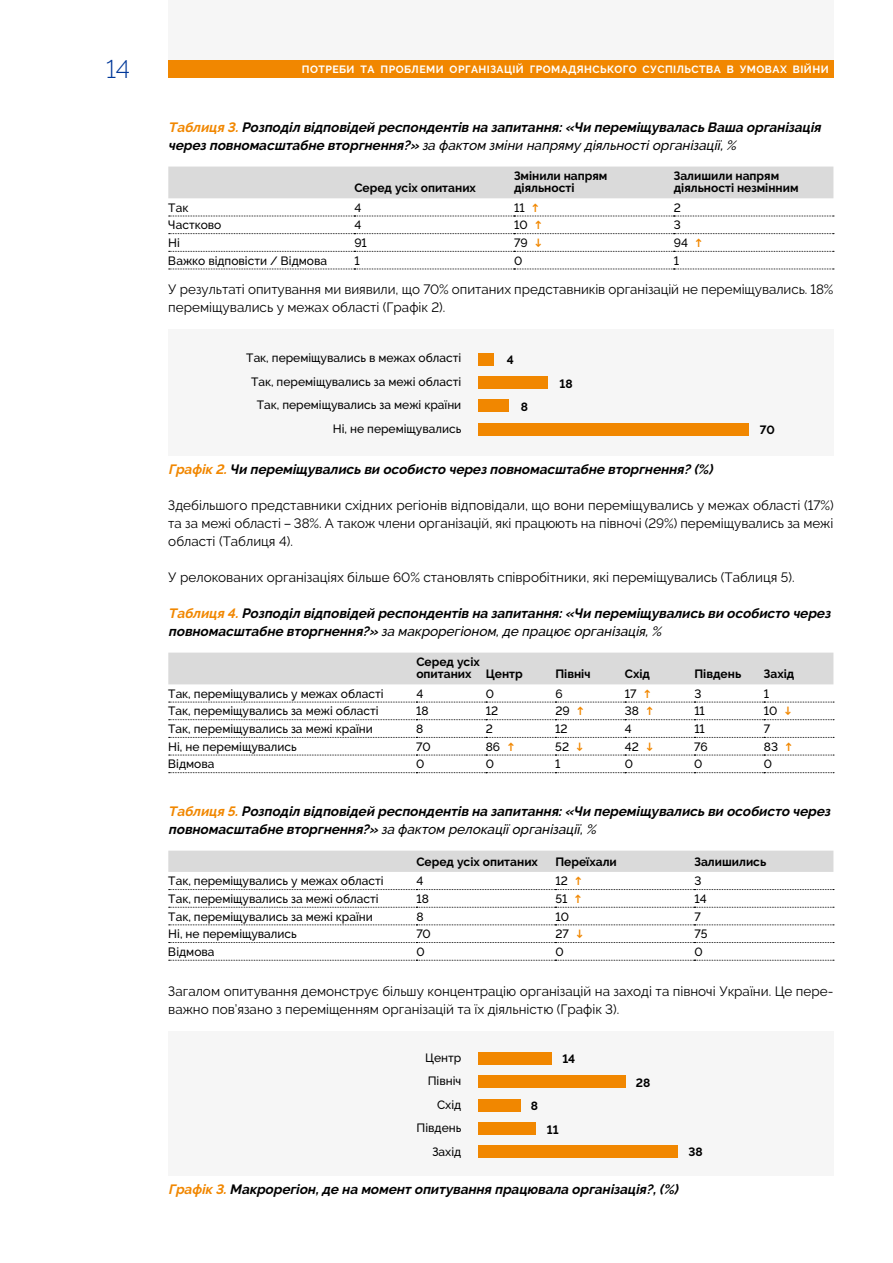
<style>
.page{position:relative;width:893px;height:1263px;background:#fff}
.page>*{position:absolute;margin:0;border:0;box-sizing:border-box;transform-origin:0 0}
.t1{font:300 25.2px "Raleway";color:#003899}
.t2{font:italic 700 13.5px/18px "Raleway";color:#000}
.t3{font:13.5px/18px "Raleway";color:#000}
.t4{font:500 12px/23.5px "Raleway";color:#000;text-align:right}
.t5{font:700 12px/12px "Raleway";color:#000}
.t6{font:700 10.5px "Raleway";letter-spacing:.045em;color:#fff}
.s1{color:#f18700}
.s2{font-weight:500}
.s3{font-family:"IBM Plex Mono";font-weight:600;color:#f18700}
</style>
<div class="page">
<div style="left:168px;top:60px;width:665px;height:18px;background:#f18700"></div>
<div style="left:168px;top:0;width:665px;height:60px;background:#f6f6f6"></div>
<div style="left:168px;top:167px;width:665px;height:31px;background:#dadada"></div>
<svg style="left:169px;top:233px;width:665px;height:1px"></svg>
<svg style="left:169px;top:251px;width:665px;height:1px"></svg>
<svg style="left:169px;top:269px;width:665px;height:1px"></svg>
<svg style="left:169px;top:216px;width:665px;height:1px"></svg>
<div style="left:168px;top:653px;width:665px;height:31px;background:#dadada"></div>
<svg style="left:169px;top:719px;width:665px;height:1px"></svg>
<svg style="left:169px;top:737px;width:665px;height:1px"></svg>
<svg style="left:169px;top:755px;width:665px;height:1px"></svg>
<svg style="left:169px;top:772px;width:665px;height:1px"></svg>
<svg style="left:169px;top:702px;width:665px;height:1px"></svg>
<div style="left:168px;top:851px;width:665px;height:21px;background:#dadada"></div>
<svg style="left:169px;top:889px;width:665px;height:1px"></svg>
<svg style="left:169px;top:907px;width:665px;height:1px"></svg>
<svg style="left:169px;top:924px;width:665px;height:1px"></svg>
<svg style="left:169px;top:942px;width:665px;height:1px"></svg>
<svg style="left:169px;top:960px;width:665px;height:1px"></svg>
<div style="left:168px;top:330px;width:665px;height:126px;background:#f6f6f6"></div>
<div style="left:478px;top:353px;width:16px;height:12px;background:#f18700"></div>
<div style="left:478px;top:376px;width:70px;height:13px;background:#f18700"></div>
<div style="left:478px;top:399px;width:31px;height:13px;background:#f18700"></div>
<div style="left:478px;top:423px;width:270px;height:13px;background:#f18700"></div>
<div style="left:168px;top:1032px;width:665px;height:144px;background:#f6f6f6"></div>
<div style="left:478px;top:1052px;width:74px;height:12px;background:#f18700"></div>
<div style="left:478px;top:1075px;width:148px;height:13px;background:#f18700"></div>
<div style="left:478px;top:1099px;width:42px;height:12px;background:#f18700"></div>
<div style="left:478px;top:1122px;width:58px;height:13px;background:#f18700"></div>
<div style="left:478px;top:1146px;width:200px;height:12px;background:#f18700"></div>
<h1 class="t1" style="left:106px;top:54px;width:25px">14</h1>
<p class="t6" style="left:302px;top:63px;width:528px">ПОТРЕБИ ТА ПРОБЛЕМИ ОРГАНІЗАЦІЙ ГРОМАДЯНСЬКОГО СУСПІЛЬСТВА В УМОВАХ ВІЙНИ</p>
<p class="t2" style="left:168px;top:118px;width:657px"><span class="s1">Таблиця 3.</span>Розподіл відповідей респондентів на запитання:«Чи переміщувалась Ваша організація черезповномасштабне вторгнення?» <span class="s2">за фактом зміни напряму діяльностіорганізації,%</span></p>
<p class="t5" style="left:354px;top:182px;width:123px">Серед усіх опитаних</p>
<p class="t5" style="left:514px;top:170px;width:95px">Змінили напрям діяльності</p>
<p class="t5" style="left:674px;top:170px;width:126px">Залишили напрям діяльності незмінним</p>
<p class="t4" style="left:168px;top:196px;width:22px">Так</p>
<p class="t4" style="left:354px;top:196px;width:8px">4</p>
<p class="t4" style="left:514px;top:196px;width:26px">11 <span class="s3">↑</span></p>
<p class="t4" style="left:674px;top:196px;width:9px">2</p>
<p class="t4" style="left:168px;top:213px;width:55px">Частково</p>
<p class="t4" style="left:354px;top:213px;width:8px">4</p>
<p class="t4" style="left:514px;top:213px;width:29px">10 <span class="s3">↑</span></p>
<p class="t4" style="left:674px;top:213px;width:9px">3</p>
<p class="t4" style="left:168px;top:231px;width:13px">Ні</p>
<p class="t4" style="left:354px;top:231px;width:14px">91</p>
<p class="t4" style="left:514px;top:231px;width:30px">79 <span class="s3">↓</span></p>
<p class="t4" style="left:674px;top:231px;width:30px">94 <span class="s3">↑</span></p>
<p class="t4" style="left:168px;top:249px;width:160px">Важко відповісти / Відмова</p>
<p class="t4" style="left:354px;top:249px;width:7px">1</p>
<p class="t4" style="left:514px;top:249px;width:10px">0</p>
<p class="t4" style="left:674px;top:249px;width:7px">1</p>
<p class="t3" style="left:168px;top:280px;width:667px">У результаті опитування ми виявили, що 70% опитаних представників організацій не переміщувались. 18% переміщувались у межах області (Графік 2).</p>
<p class="t4" style="left:246px;top:346px;width:217px">Так, переміщувались в межах області<br>Так, переміщувались за межі області<br>Так, переміщувались за межі країни<br>Ні, не переміщувались</p>
<p class="t5" style="left:507px;top:354px;width:9px">4</p>
<p class="t5" style="left:521px;top:401px;width:9px">8</p>
<p class="t5" style="left:560px;top:378px;width:15px">18</p>
<p class="t5" style="left:760px;top:424px;width:17px">70</p>
<p class="t2" style="left:168px;top:460px;width:549px"><span class="s1">Графік 2.</span>Чи переміщувались ви особисто черезповномасштабне вторгнення? (%)</p>
<p class="t3" style="left:168px;top:496px;width:667px;text-align:justify">Здебільшого представники східних регіонів відповідали, що вони переміщувались у межах області (17%) та за межі області – 38%. А також члени організацій, які працюють на півночі (29%) переміщувались за межі області (Таблиця 4).</p>
<p class="t3" style="left:168px;top:568px;width:628px">У релокованих організаціях більше 60% становлять співробітники, які переміщувались (Таблиця 5).</p>
<p class="t2" style="left:168px;top:604px;width:667px"><span class="s1">Таблиця 4.</span>Розподіл відповідей респондентів на запитання:«Чи переміщувались ви особисто через повномасштабне вторгнення?» <span class="s2">за макрорегіоном,де працює організація,%</span></p>
<p class="t5" style="left:416px;top:656px;width:108px">Серед усіх опитаних Центр</p>
<p class="t5" style="left:555px;top:668px;width:37px">Північ</p>
<p class="t5" style="left:625px;top:668px;width:27px">Схід</p>
<p class="t5" style="left:694px;top:668px;width:48px">Південь</p>
<p class="t5" style="left:764px;top:668px;width:32px">Захід</p>
<p class="t4" style="left:168px;top:682px;width:217px">Так, переміщувались у межах області</p>
<p class="t4" style="left:416px;top:682px;width:8px">4</p>
<p class="t4" style="left:486px;top:682px;width:10px">0</p>
<p class="t4" style="left:555px;top:682px;width:9px">6</p>
<p class="t4" style="left:625px;top:682px;width:28px">17 <span class="s3">↑</span></p>
<p class="t4" style="left:694px;top:682px;width:9px">3</p>
<p class="t4" style="left:764px;top:682px;width:7px">1</p>
<p class="t4" style="left:168px;top:699px;width:212px">Так, переміщувались за межі області</p>
<p class="t4" style="left:416px;top:699px;width:14px">18</p>
<p class="t4" style="left:486px;top:699px;width:14px">12</p>
<p class="t4" style="left:555px;top:699px;width:30px">29 <span class="s3">↑</span></p>
<p class="t4" style="left:625px;top:699px;width:30px">38 <span class="s3">↑</span></p>
<p class="t4" style="left:694px;top:699px;width:12px">11</p>
<p class="t4" style="left:764px;top:699px;width:29px">10 <span class="s3">↓</span></p>
<p class="t4" style="left:168px;top:717px;width:206px">Так, переміщувались за межі країни</p>
<p class="t4" style="left:416px;top:717px;width:9px">8</p>
<p class="t4" style="left:486px;top:717px;width:9px">2</p>
<p class="t4" style="left:555px;top:717px;width:14px">12</p>
<p class="t4" style="left:625px;top:717px;width:8px">4</p>
<p class="t4" style="left:694px;top:717px;width:12px">11</p>
<p class="t4" style="left:764px;top:717px;width:8px">7</p>
<p class="t4" style="left:168px;top:735px;width:130px">Ні, не переміщувались</p>
<p class="t4" style="left:416px;top:735px;width:16px">70</p>
<p class="t4" style="left:486px;top:735px;width:30px">86 <span class="s3">↑</span></p>
<p class="t4" style="left:555px;top:735px;width:30px">52 <span class="s3">↓</span></p>
<p class="t4" style="left:625px;top:735px;width:30px">42 <span class="s3">↓</span></p>
<p class="t4" style="left:694px;top:735px;width:15px">76</p>
<p class="t4" style="left:764px;top:735px;width:30px">83 <span class="s3">↑</span></p>
<p class="t4" style="left:168px;top:752px;width:48px">Відмова</p>
<p class="t4" style="left:416px;top:752px;width:10px">0</p>
<p class="t4" style="left:486px;top:752px;width:10px">0</p>
<p class="t4" style="left:555px;top:752px;width:7px">1</p>
<p class="t4" style="left:625px;top:752px;width:10px">0</p>
<p class="t4" style="left:694px;top:752px;width:10px">0</p>
<p class="t4" style="left:764px;top:752px;width:10px">0</p>
<p class="t2" style="left:168px;top:802px;width:666px"><span class="s1">Таблиця 5.</span>Розподіл відповідей респондентів на запитання:«Чи переміщувались ви особисто через повномасштабне вторгнення?» <span class="s2">за фактом релокаціїорганізації,%</span></p>
<p class="t5" style="left:416px;top:855px;width:123px">Серед усіх опитаних</p>
<p class="t5" style="left:555px;top:855px;width:63px">Переїхали</p>
<p class="t5" style="left:694px;top:855px;width:73px">Залишились</p>
<p class="t4" style="left:168px;top:869px;width:217px">Так, переміщувались у межах області</p>
<p class="t4" style="left:416px;top:869px;width:8px">4</p>
<p class="t4" style="left:555px;top:869px;width:28px">12 <span class="s3">↑</span></p>
<p class="t4" style="left:694px;top:869px;width:9px">3</p>
<p class="t4" style="left:168px;top:887px;width:212px">Так, переміщувались за межі області</p>
<p class="t4" style="left:416px;top:887px;width:14px">18</p>
<p class="t4" style="left:555px;top:887px;width:28px">51 <span class="s3">↑</span></p>
<p class="t4" style="left:694px;top:887px;width:14px">14</p>
<p class="t4" style="left:168px;top:905px;width:206px">Так, переміщувались за межі країни</p>
<p class="t4" style="left:416px;top:905px;width:9px">8</p>
<p class="t4" style="left:555px;top:905px;width:15px">10</p>
<p class="t4" style="left:694px;top:905px;width:8px">7</p>
<p class="t4" style="left:168px;top:922px;width:130px">Ні, не переміщувались</p>
<p class="t4" style="left:416px;top:922px;width:16px">70</p>
<p class="t4" style="left:555px;top:922px;width:29px">27 <span class="s3">↓</span></p>
<p class="t4" style="left:694px;top:922px;width:15px">75</p>
<p class="t4" style="left:168px;top:940px;width:48px">Відмова</p>
<p class="t4" style="left:416px;top:940px;width:10px">0</p>
<p class="t4" style="left:555px;top:940px;width:10px">0</p>
<p class="t4" style="left:694px;top:940px;width:10px">0</p>
<p class="t3" style="left:168px;top:982px;width:667px">Загалом опитування демонструє більшу концентрацію організацій на заході та півночі України. Це пере&shy;важно пов’язано з переміщенням організацій та їх діяльністю (Графік 3).</p>
<p class="t4" style="left:417px;top:1045px;width:46px">Центр<br>Північ<br>Схід<br>Південь<br>Захід</p>
<p class="t5" style="left:562px;top:1053px;width:14px">14</p>
<p class="t5" style="left:531px;top:1100px;width:9px">8</p>
<p class="t5" style="left:547px;top:1123px;width:13px">11</p>
<p class="t5" style="left:636px;top:1077px;width:16px">28</p>
<p class="t5" style="left:688px;top:1146px;width:16px">38</p>
<p class="t2" style="left:168px;top:1180px;width:515px"><span class="s1">Графік 3.</span>Макрорегіон,де на момент опитування працювала організація?,(%)</p>
</div>
